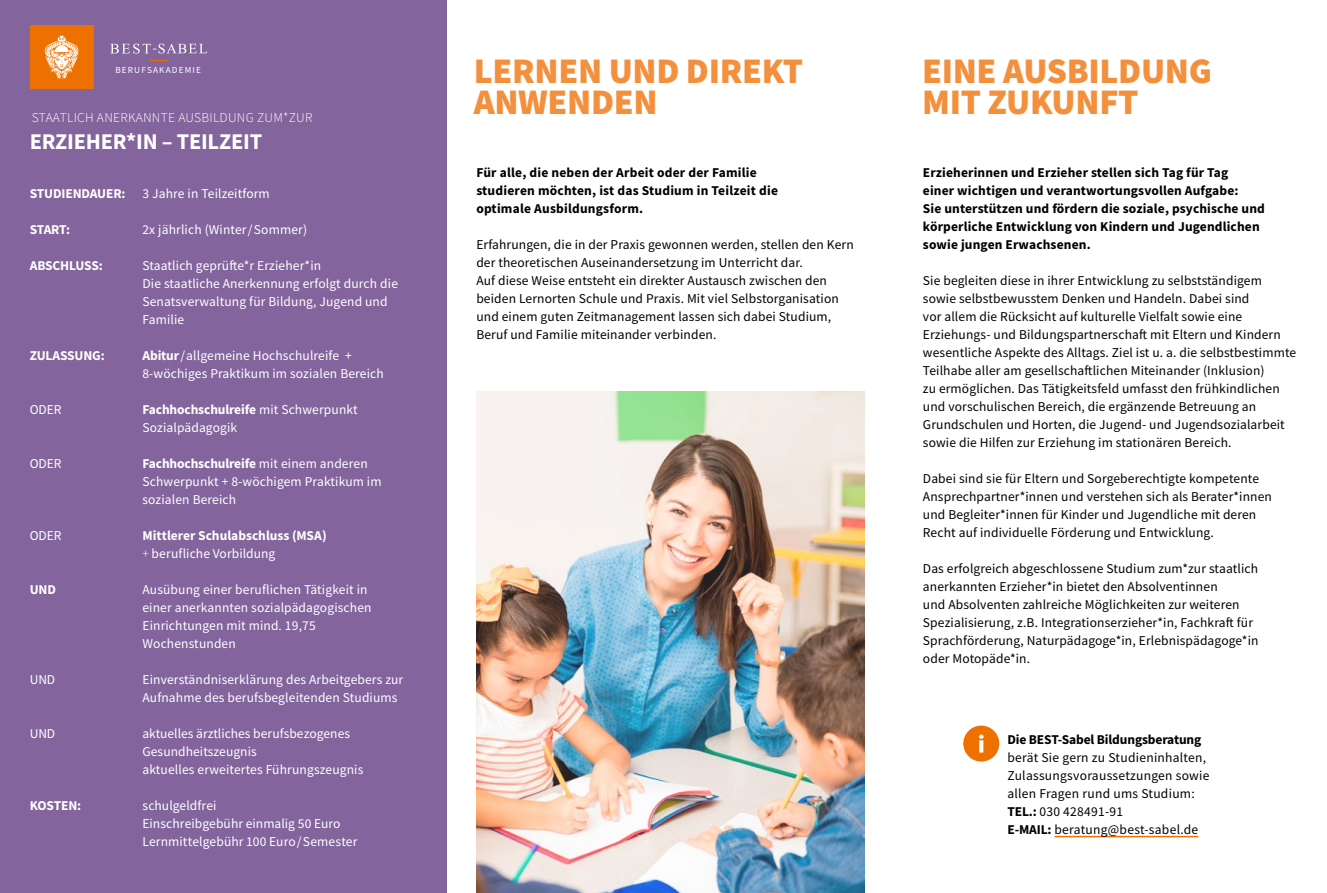
<style>
.page{position:relative;width:1327px;height:893px;background:#fff}
.page>*{position:absolute;margin:0;border:0;box-sizing:border-box;transform-origin:0 0}
.t1{font:900 36px/31.5px "Source Sans Pro";letter-spacing:-.01em;color:#f3903d}
.t2{font:700 22.5px "Source Sans Pro";letter-spacing:-.01em;color:#fff}
.t3{font:13.5px/18px "Source Sans Pro";letter-spacing:.01em;color:#000}
.t4{font:13.5px/18px "Source Sans Pro";letter-spacing:.01em;color:#fff}
.t5{font:700 13.5px/18px "Source Sans Pro";letter-spacing:.01em;color:#000}
.t6{font:700 13.5px/18px "Source Sans Pro";letter-spacing:-.01em;color:#fff}
.t7{font:300 13.5px "Source Sans Pro";letter-spacing:.02em;color:#fff}
.t8{font:700 13.5px "Source Sans Pro";letter-spacing:-.01em;color:#000}
.t9{font:9.15px "Source Sans Pro";letter-spacing:.125em;color:#fff}
.s1{font-weight:700}
.s2{font-weight:300}
.s3{font-weight:400}
</style>
<div class="page">
<div style="left:0;top:0;width:446px;height:893px;background:#83649d"></div>
<img style="left:476px;top:392px;width:388px;height:501px">
<hr style="left:1054px;top:836px;width:144px;height:1px;background:#ee7100">
<div style="left:963px;top:726px;width:36px;height:36px;background:#ee7100;border-radius:50%"></div>
<svg style="left:979px;top:740px;width:4px;height:13px"></svg>
<svg style="left:979px;top:735px;width:4px;height:4px"></svg>
<svg style="left:110px;top:44px;width:97px;height:10px"></svg>
<svg style="left:150px;top:60px;width:17px;height:1px"></svg>
<div style="left:30px;top:25px;width:64px;height:64px;background:#ee7100"></div>
<svg style="left:44px;top:35px;width:35px;height:45px"></svg>
<p class="t9" style="left:115px;top:64px;width:87px">BERUFSAKADEMIE</p>
<p class="t7" style="left:32px;top:109px;width:282px">STAATLICH ANERKANNTE AUSBILDUNG ZUM*ZUR</p>
<h2 class="t2" style="left:30px;top:126px;width:234px">ERZIEHER*IN – TEILZEIT</h2>
<p class="t4" style="left:30px;top:184px;width:242px"><span class="s1">STUDIENDAUER:</span> 3 Jahre in Teilzeitform</p>
<p class="t6" style="left:30px;top:220px;width:42px">START:</p>
<p class="t4" style="left:142px;top:220px;width:166px">2x jährlich (Winter/Sommer)</p>
<p class="t6" style="left:30px;top:256px;width:75px">ABSCHLUSS:</p>
<p class="t4" style="left:142px;top:256px;width:257px">Staatlich geprüfte*r Erzieher*in<br>Die staatliche Anerkennung erfolgt durch die Senatsverwaltung für Bildung, Jugend und Familie</p>
<p class="t6" style="left:30px;top:346px;width:76px">ZULASSUNG:</p>
<p class="t4" style="left:142px;top:346px;width:243px"><span class="s1">Abitur</span>/allgemeine Hochschulreife +<br>8-wöchiges Praktikum im sozialen Bereich</p>
<p class="t4" style="left:30px;top:400px;width:33px">ODER</p>
<p class="t4" style="left:142px;top:400px;width:217px"><span class="s1">Fachhochschulreife</span> mit Schwerpunkt<br>Sozialpädagogik</p>
<p class="t4" style="left:30px;top:454px;width:33px">ODER</p>
<p class="t4" style="left:142px;top:454px;width:241px"><span class="s1">Fachhochschulreife</span> mit einem anderen<br>Schwerpunkt + 8-wöchigem Praktikum im sozialen Bereich</p>
<p class="t4" style="left:30px;top:526px;width:33px">ODER</p>
<p class="t6" style="left:142px;top:526px;width:186px">Mittlerer Schulabschluss (MSA) <span class="s2">+</span> <span class="s3">berufliche Vorbildung</span></p>
<p class="t6" style="left:30px;top:580px;width:28px">UND</p>
<p class="t4" style="left:142px;top:580px;width:231px">Ausübung einer beruflichen Tätigkeit in einer anerkannten sozialpädagogischen<br>Einrichtungen mit mind. 19,75<br>Wochenstunden</p>
<p class="t4" style="left:30px;top:670px;width:27px">UND</p>
<p class="t4" style="left:142px;top:670px;width:262px">Einverständniserklärung des Arbeitgebers zur<br>Aufnahme des berufsbegleitenden Studiums</p>
<p class="t4" style="left:30px;top:724px;width:27px">UND</p>
<p class="t4" style="left:142px;top:724px;width:222px">aktuelles ärztliches berufsbezogenes<br>Gesundheitszeugnis<br>aktuelles erweitertes Führungszeugnis</p>
<p class="t6" style="left:30px;top:796px;width:53px">KOSTEN:</p>
<p class="t4" style="left:142px;top:796px;width:216px">schulgeldfrei<br>Einschreibgebühr einmalig 50 Euro<br>Lernmittelgebühr 100 Euro/Semester</p>
<h1 class="t1" style="left:474px;top:55px;width:331px">LERNEN UND DIREKT<br>ANWENDEN</h1>
<p class="t5" style="left:476px;top:163px;width:303px">Für alle, die neben der Arbeit oder der Familie studieren möchten, ist das Studium in Teilzeit die optimale Ausbildungsform.</p>
<p class="t3" style="left:476px;top:235px;width:379px">Erfahrungen, die in der Praxis gewonnen werden, stellen den Kern der theoretischen Auseinandersetzung im Unterricht dar.<br>Auf diese Weise entsteht ein direkter Austausch zwischen den beiden Lernorten Schule und Praxis. Mit viel Selbstorganisation und einem guten Zeitmanagement lassen sich dabei Studium, Beruf und Familie miteinander verbinden.</p>
<h1 class="t1" style="left:922px;top:55px;width:291px">EINE AUSBILDUNG<br>MIT ZUKUNFT</h1>
<p class="t5" style="left:923px;top:163px;width:343px">Erzieherinnen und Erzieher stellen sich Tag für Tag<br>einer wichtigen und verantwortungsvollen Aufgabe:<br>Sie unterstützen und fördern die soziale, psychische und körperliche Entwicklung von Kindern und Jugendlichen sowie jungen Erwachsenen.</p>
<p class="t3" style="left:923px;top:271px;width:375px">Sie begleiten diese in ihrer Entwicklung zu selbstständigem sowie selbstbewusstem Denken und Handeln. Dabei sind<br>vor allem die Rücksicht auf kulturelle Vielfalt sowie eine Erziehungs- und Bildungspartnerschaft mit Eltern und Kindern wesentliche Aspekte des Alltags. Ziel ist u. a. die selbstbestimmte Teilhabe aller am gesellschaftlichen Miteinander (Inklusion)<br>zu ermöglichen. Das Tätigkeitsfeld umfasst den frühkindlichen und vorschulischen Bereich, die ergänzende Betreuung an Grundschulen und Horten, die Jugend- und Jugendsozialarbeit sowie die Hilfen zur Erziehung im stationären Bereich.</p>
<p class="t3" style="left:923px;top:469px;width:350px">Dabei sind sie für Eltern und Sorgeberechtigte kompetente Ansprechpartner*innen und verstehen sich als Berater*innen und Begleiter*innen für Kinder und Jugendliche mit deren Recht auf individuelle Förderung und Entwicklung.</p>
<p class="t3" style="left:923px;top:559px;width:337px">Das erfolgreich abgeschlossene Studium zum*zur staatlich anerkannten Erzieher*in bietet den Absolventinnen<br>und Absolventen zahlreiche Möglichkeiten zur weiteren Spezialisierung, z.B. Integrationserzieher*in, Fachkraft für Sprachförderung, Naturpädagoge*in, Erlebnispädagoge*in oder Motopäde*in.</p>
<p class="t8" style="left:1007px;top:730px;width:195px">Die BEST-Sabel Bildungsberatung</p>
<p class="t3" style="left:1007px;top:748px;width:204px">berät Sie gern zu Studieninhalten,<br>Zulassungsvoraussetzungen sowie allen Fragen rund ums Studium:<br><span class="s1">TEL.:</span> 030 428491-91<br><span class="s1">E-MAIL:</span> beratung@best-sabel.de</p>
</div>
